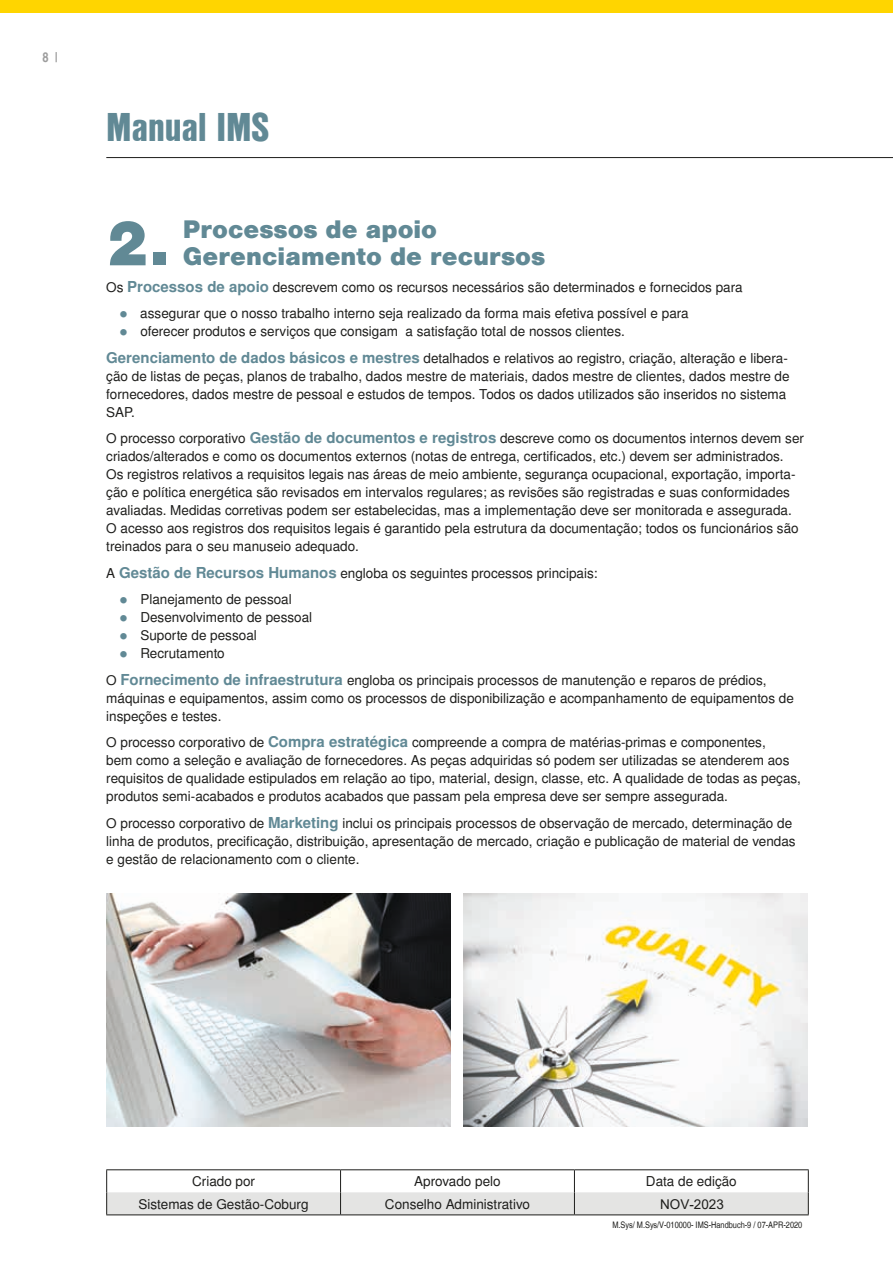
<style>
.page{position:relative;width:893px;height:1263px;background:#fff}
.page>*{position:absolute;margin:0;border:0;box-sizing:border-box;transform-origin:0 0}
.t1{font:900 60px "Nimbus San L";color:#618995}
.t2{font:39px "Nimbus San L Bla Con";color:#618995}
.t3{font:900 24px/27px "Nimbus San L";color:#618995}
.t4{font:13.5px/18px "Nimbus San L";color:#1d1d1b}
.t5{font:13.5px "Arial";color:#1d1d1b}
.t6{font:13.5px "Nimbus San L Bol Con";color:#9d9d9d}
.t7{font:9px "Nimbus San L Reg Con";color:#1d1d1b}
.s1{font-weight:700;font-size:15px;color:#618995}
.s2{font-size:25.5px;color:#618995}
</style>
<div class="page">
<div style="left:0;top:0;width:893px;height:13px;background:#ffd500"></div>
<hr style="left:106px;top:157px;width:787px;height:1px;background:#1d1d1b">
<hr style="left:106px;top:1169px;width:235px;height:1px;background:#1d1d1b">
<hr style="left:341px;top:1169px;width:233px;height:1px;background:#1d1d1b">
<hr style="left:574px;top:1169px;width:235px;height:1px;background:#1d1d1b">
<svg style="left:106px;top:1170px;width:703px;height:44px"></svg>
<hr style="left:106px;top:1214px;width:235px;height:1px;background:#1d1d1b">
<hr style="left:341px;top:1214px;width:233px;height:1px;background:#1d1d1b">
<hr style="left:574px;top:1214px;width:235px;height:1px;background:#1d1d1b">
<img style="left:106px;top:893px;width:345px;height:234px">
<img style="left:463px;top:893px;width:345px;height:234px">
<p class="t6" style="left:43px;top:48px;width:17px">8 |</p>
<h2 class="t2" style="left:106px;top:98px;width:165px">Manual IMS</h2>
<h1 class="t1" style="left:106px;top:206px;width:64px">2.</h1>
<h3 class="t3" style="left:183px;top:216px;width:364px">Processos de apoio<br>Gerenciamento de recursos</h3>
<p class="t4" style="left:106px;top:278px;width:638px">Os <span class="s1">Processos de apoio</span> descrevem como os recursos necessários são determinados e fornecidos para</p>
<p class="t4" style="left:119px;top:305px;width:571px"><span class="s2">•</span> assegurar que o nosso trabalho interno seja realizado da forma mais efetiva possível e para</p>
<p class="t4" style="left:106px;top:319px;width:683px;line-height:26.5px;text-indent:13px"><span class="s2">•</span> oferecer produtos e serviços que consigam a satisfação total de nossos clientes.<br><span class="s1">Gerenciamento de dados básicos e mestres</span> detalhados e relativos ao registro, criação, alteração e libera-</p>
<p class="t4" style="left:106px;top:367px;width:685px">ção de listas de peças, planos de trabalho, dados mestre de materiais, dados mestre de clientes, dados mestre de fornecedores, dados mestre de pessoal e estudos de tempos. Todos os dados utilizados são inseridos no sistema<br>SAP.</p>
<p class="t4" style="left:106px;top:430px;width:699px">O processo corporativo <span class="s1">Gestão de documentos e registros</span> descreve como os documentos internos devem ser criados/alterados e como os documentos externos (notas de entrega, certificados, etc.) devem ser administrados.<br>Os registros relativos a requisitos legais nas áreas de meio ambiente, segurança ocupacional, exportação, importa&shy;ção e política energética são revisados em intervalos regulares; as revisões são registradas e suas conformidades avaliadas. Medidas corretivas podem ser estabelecidas, mas a implementação deve ser monitorada e assegurada.<br>O acesso aos registros dos requisitos legais é garantido pela estrutura da documentação; todos os funcionários são treinados para o seu manuseio adequado.</p>
<p class="t4" style="left:106px;top:564px;width:493px">A <span class="s1">Gestão de Recursos Humanos</span> engloba os seguintes processos principais:</p>
<p class="t4" style="left:119px;top:591px;width:174px"><span class="s2">•</span> Planejamento de pessoal</p>
<p class="t4" style="left:119px;top:609px;width:195px"><span class="s2">•</span> Desenvolvimento de pessoal</p>
<p class="t4" style="left:119px;top:627px;width:139px"><span class="s2">•</span> Suporte de pessoal</p>
<p class="t4" style="left:106px;top:641px;width:662px;line-height:26.5px;text-indent:13px"><span class="s2">•</span> Recrutamento<br>O <span class="s1">Fornecimento de infraestrutura</span> engloba os principais processos de manutenção e reparos de prédios,</p>
<p class="t4" style="left:106px;top:689px;width:689px">máquinas e equipamentos, assim como os processos de disponibilização e acompanhamento de equipamentos de inspeções e testes.</p>
<p class="t4" style="left:106px;top:734px;width:696px">O processo corporativo de <span class="s1">Compra estratégica</span> compreende a compra de matérias-primas e componentes,<br>bem como a seleção e avaliação de fornecedores. As peças adquiridas só podem ser utilizadas se atenderem aos requisitos de qualidade estipulados em relação ao tipo, material, design, classe, etc. A qualidade de todas as peças, produtos semi-acabados e produtos acabados que passam pela empresa deve ser sempre assegurada.</p>
<p class="t4" style="left:106px;top:814px;width:691px">O processo corporativo de <span class="s1">Marketing</span> inclui os principais processos de observação de mercado, determinação de linha de produtos, precificação, distribuição, apresentação de mercado, criação e publicação de material de vendas e gestão de relacionamento com o cliente.</p>
<p class="t4" style="left:192px;top:1173px;width:65px">Criado por</p>
<p class="t4" style="left:414px;top:1173px;width:88px">Aprovado pelo</p>
<p class="t4" style="left:646px;top:1173px;width:92px">Data de edição</p>
<p class="t4" style="left:139px;top:1195px;width:172px">Sistemas de Gestão-Coburg</p>
<p class="t4" style="left:385px;top:1195px;width:147px">Conselho Administrativo</p>
<p class="t5" style="left:660px;top:1195px;width:65px">NOV-2023</p>
<p class="t7" style="left:612px;top:1219px;width:191px">M.Sys/ M.Sys/V-010000- IMS-Handbuch-9 / 07-APR-2020</p>
</div>
